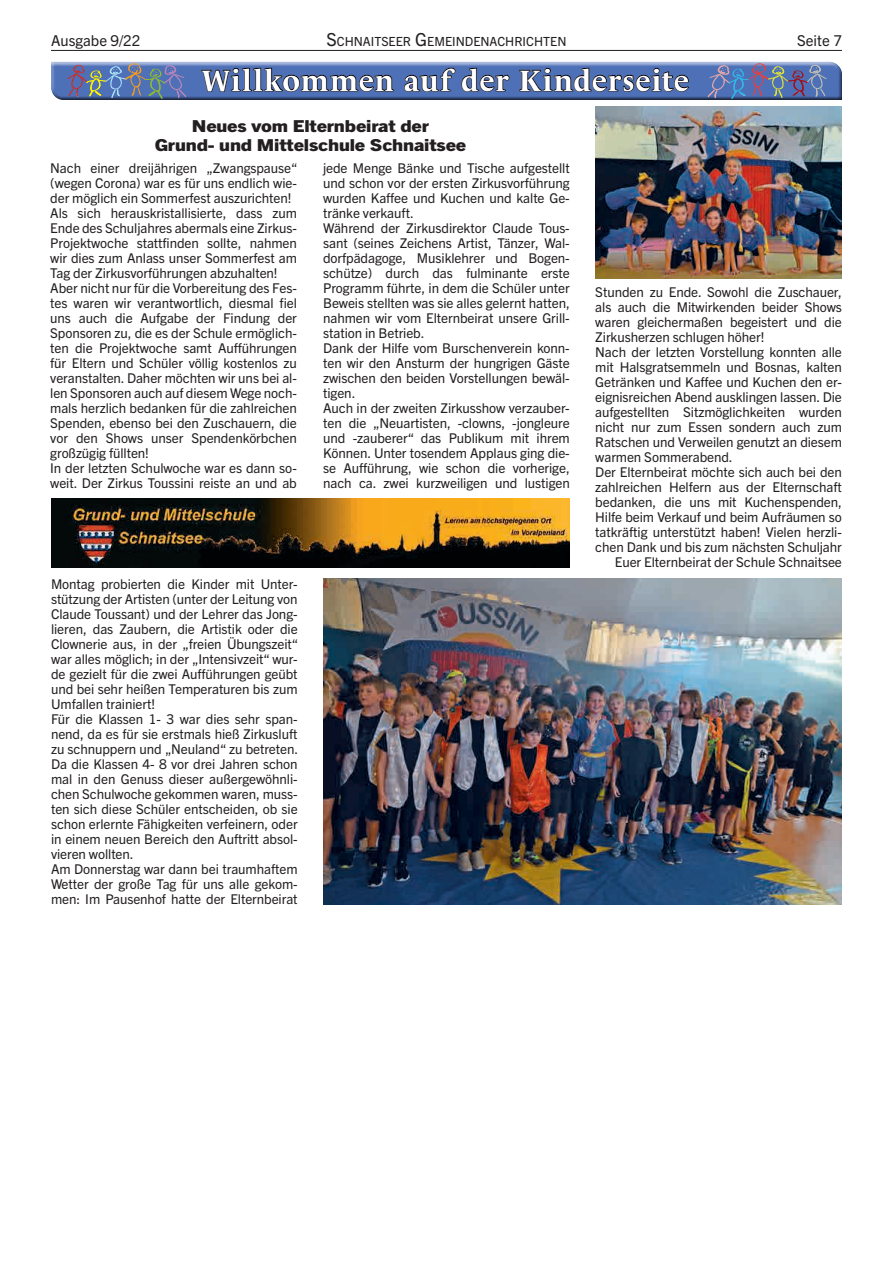
<style>
.page{position:relative;width:893px;height:1263px;background:#fff}
.page>*{position:absolute;margin:0;border:0;box-sizing:border-box;transform-origin:0 0}
.t1{font:700 30px "Le Monde Livre Std";letter-spacing:.025em;color:#fff}
.t2{font:800 16.5px/18.8px "Trade Gothic Next LT Pro";letter-spacing:-.005em;color:#231f20;text-align:center;scale:1.2 1}
.t3{font:15px "Trade Gothic Next LT Pro";color:#231f20}
.t4{font:13.5px/15px "Trade Gothic Next LT Pro";letter-spacing:-.005em;color:#231f20}
.t5{font:12.6px "Trade Gothic Next LT Pro";color:#231f20}
.s1{font-size:18px}
</style>
<div class="page">
<hr style="left:51px;top:50px;width:791px;height:1px;background:#231f20">
<div style="left:49px;top:58px;width:793px;height:37px;background:#fff;opacity:.75"></div>
<div style="left:49px;top:65px;width:793px;height:37px;background:#fff"></div>
<svg style="left:51px;top:62px;width:791px;height:38px;background:#4f669b"></svg>
<img style="left:595px;top:106px;width:247px;height:173px">
<img style="left:323px;top:578px;width:519px;height:326px">
<img style="left:51px;top:499px;width:519px;height:69px">
<p class="t3" style="left:51px;top:30px;width:91px">Ausgabe 9/22</p>
<p class="t5" style="left:326px;top:32px;width:242px"><span class="s1">S</span>CHNAITSEER <span class="s1">G</span>EMEINDENACHRICHTEN</p>
<p class="t3" style="left:797px;top:30px;width:46px">Seite 7</p>
<h1 class="t1" style="left:202px;top:63px;width:489px">Willkommen auf der Kinderseite</h1>
<p class="t2" style="left:155px;top:115px;width:261px">Neues vom Elternbeirat der<br>Grund- und Mittelschule Schnaitsee</p>
<p class="t4" style="left:50px;top:160px;width:249px">Nach einer dreijährigen „Zwangspause“ (wegen Corona) war es für uns endlich wie&shy;der möglich ein Sommerfest auszurichten!<br>Als sich herauskristallisierte, dass zum Ende des Schuljahres abermals eine Zirkus-Projektwoche stattfinden sollte, nahmen wir dies zum Anlass unser Sommerfest am Tag der Zirkusvorführungen abzuhalten!<br>Aber nicht nur für die Vorbereitung des Fes&shy;tes waren wir verantwortlich, diesmal fiel uns auch die Aufgabe der Findung der Sponsoren zu, die es der Schule ermöglich&shy;ten die Projektwoche samt Aufführungen für Eltern und Schüler völlig kostenlos zu veranstalten. Daher möchten wir uns bei al&shy;len Sponsoren auch auf diesem Wege noch&shy;mals herzlich bedanken für die zahlreichen Spenden, ebenso bei den Zuschauern, die vor den Shows unser Spendenkörbchen großzügig füllten!<br>In der letzten Schulwoche war es dann so&shy;weit. Der Zirkus Toussini reiste an und ab</p>
<p class="t4" style="left:323px;top:160px;width:248px">jede Menge Bänke und Tische aufgestellt und schon vor der ersten Zirkusvorführung wurden Kaffee und Kuchen und kalte Ge&shy;tränke verkauft.<br>Während der Zirkusdirektor Claude Tous&shy;sant (seines Zeichens Artist, Tänzer, Wal&shy;dorfpädagoge, Musiklehrer und Bogen&shy;schütze) durch das fulminante erste Programm führte, in dem die Schüler unter Beweis stellten was sie alles gelernt hatten, nahmen wir vom Elternbeirat unsere Grill&shy;station in Betrieb.<br>Dank der Hilfe vom Burschenverein konn&shy;ten wir den Ansturm der hungrigen Gäste zwischen den beiden Vorstellungen bewäl&shy;tigen.<br>Auch in der zweiten Zirkusshow verzauber&shy;ten die „Neuartisten, -clowns, -jongleure und -zauberer“ das Publikum mit ihrem Können. Unter tosendem Applaus ging die&shy;se Aufführung, wie schon die vorherige, nach ca. zwei kurzweiligen und lustigen</p>
<p class="t4" style="left:51px;top:575px;width:249px">Montag probierten die Kinder mit Unter&shy;stützung der Artisten (unter der Leitung von Claude Toussant) und der Lehrer das Jong&shy;lieren, das Zaubern, die Artistik oder die Clownerie aus, in der „freien Übungszeit“ war alles möglich; in der „Intensivzeit“ wur&shy;de gezielt für die zwei Aufführungen geübt und bei sehr heißen Temperaturen bis zum Umfallen trainiert!<br>Für die Klassen 1- 3 war dies sehr span&shy;nend, da es für sie erstmals hieß Zirkusluft zu schnuppern und „Neuland“ zu betreten.<br>Da die Klassen 4- 8 vor drei Jahren schon mal in den Genuss dieser außergewöhnli&shy;chen Schulwoche gekommen waren, muss&shy;ten sich diese Schüler entscheiden, ob sie schon erlernte Fähigkeiten verfeinern, oder in einem neuen Bereich den Auftritt absol&shy;vieren wollten.<br>Am Donnerstag war dann bei traumhaftem Wetter der große Tag für uns alle gekom&shy;men: Im Pausenhof hatte der Elternbeirat</p>
<p class="t4" style="left:595px;top:284px;width:248px">Stunden zu Ende. Sowohl die Zuschauer,</p>
<p class="t4" style="left:595px;top:299px;width:248px">als auch die Mitwirkenden beider Shows</p>
<p class="t4" style="left:595px;top:314px;width:248px">waren gleichermaßen begeistert und die</p>
<p class="t4" style="left:595px;top:329px;width:171px">Zirkusherzen schlugen höher!</p>
<p class="t4" style="left:595px;top:344px;width:248px">Nach der letzten Vorstellung konnten alle</p>
<p class="t4" style="left:595px;top:359px;width:248px">mit Halsgratsemmeln und Bosnas, kalten</p>
<p class="t4" style="left:595px;top:374px;width:248px">Getränken und Kaffee und Kuchen den er-</p>
<p class="t4" style="left:595px;top:389px;width:248px">eignisreichen Abend ausklingen lassen. Die</p>
<p class="t4" style="left:595px;top:404px;width:248px">aufgestellten Sitzmöglichkeiten wurden</p>
<p class="t4" style="left:595px;top:419px;width:248px">nicht nur zum Essen sondern auch zum</p>
<p class="t4" style="left:595px;top:434px;width:248px">Ratschen und Verweilen genutzt an diesem</p>
<p class="t4" style="left:595px;top:449px;width:139px">warmen Sommerabend.</p>
<p class="t4" style="left:595px;top:464px;width:248px">Der Elternbeirat möchte sich auch bei den</p>
<p class="t4" style="left:595px;top:479px;width:248px">zahlreichen Helfern aus der Elternschaft</p>
<p class="t4" style="left:595px;top:494px;width:248px">bedanken, die uns mit Kuchenspenden,</p>
<p class="t4" style="left:595px;top:509px;width:248px">Hilfe beim Verkauf und beim Aufräumen so</p>
<p class="t4" style="left:595px;top:524px;width:248px">tatkräftig unterstützt haben! Vielen herzli-</p>
<p class="t4" style="left:595px;top:539px;width:248px">chen Dank und bis zum nächsten Schuljahr</p>
<p class="t4" style="left:615px;top:554px;width:229px">Euer Elternbeirat der Schule Schnaitsee</p>
</div>
